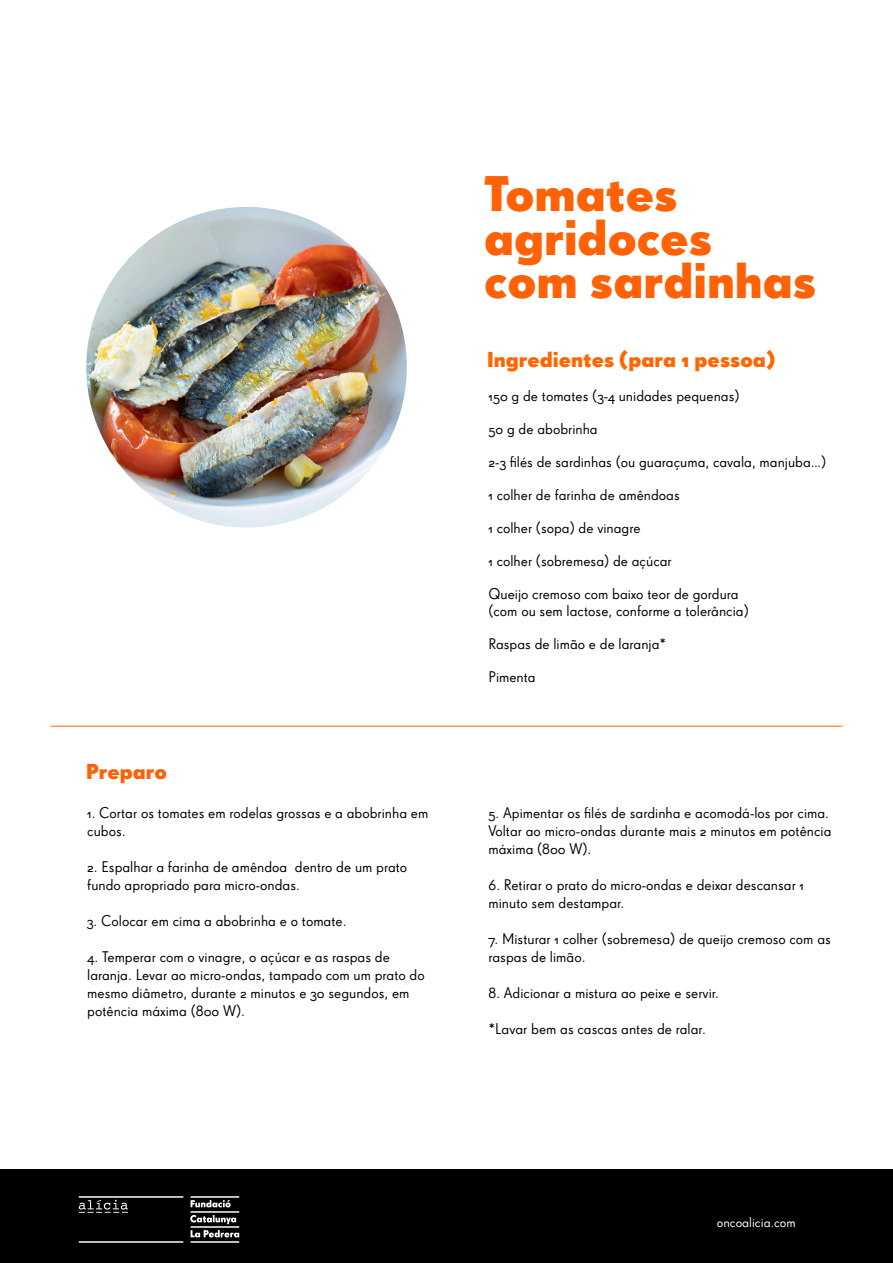
<style>
.page{position:relative;width:893px;height:1263px;background:#fff}
.page>*{position:absolute;margin:0;border:0;box-sizing:border-box;transform-origin:0 0}
.t1{font:48.45px/43.5px "Super Grotesk OT Bld";color:#ff6106}
.t2{font:21px "Super Grotesk OT Bld";color:#f60}
.t3{font:21px "Super Grotesk OT Bld";color:#ff6106}
.t4{font:15px/18px "Super Grotesk OT";color:#000}
.t5{font:13.5px "Super Grotesk OT";color:#fff}
</style>
<div class="page">
<img style="left:86px;top:207px;width:321px;height:320px;border-radius:160px">
<hr style="left:51px;top:726px;width:791px;height:1px;background:#f60">
<div style="left:0;top:1170px;width:893px;height:93px;background:#000"></div>
<img style="left:78px;top:1196px;width:162px;height:47px">
<h2 class="t3" style="left:86px;top:758px;width:82px">Preparo</h2>
<p class="t4" style="left:87px;top:804px;width:343px">1. Cortar os tomates em rodelas grossas e a abobrinha em cubos.</p>
<p class="t4" style="left:87px;top:858px;width:322px">2. Espalhar a farinha de amêndoa dentro de um prato fundo apropriado para micro-ondas.</p>
<p class="t4" style="left:87px;top:912px;width:261px">3. Colocar em cima a abobrinha e o tomate.</p>
<p class="t4" style="left:87px;top:948px;width:339px">4. Temperar com o vinagre, o açúcar e as raspas de laranja. Levar ao micro-ondas, tampado com um prato do mesmo diâmetro, durante 2 minutos e 30 segundos, em potência máxima (800 W).</p>
<h1 class="t1" style="left:484px;top:172px;width:334px">Tomates agridoces com sardinhas</h1>
<h2 class="t2" style="left:487px;top:347px;width:289px">Ingredientes (para 1 pessoa)</h2>
<p class="t4" style="left:488px;top:387px;width:253px">150 g de tomates (3-4 unidades pequenas)</p>
<p class="t4" style="left:488px;top:420px;width:111px">50 g de abobrinha</p>
<p class="t4" style="left:488px;top:453px;width:339px">2-3 filés de sardinhas (ou guaraçuma, cavala, manjuba…)</p>
<p class="t4" style="left:488px;top:486px;width:193px">1 colher de farinha de amêndoas</p>
<p class="t4" style="left:488px;top:519px;width:154px">1 colher (sopa) de vinagre</p>
<p class="t4" style="left:488px;top:552px;width:185px">1 colher (sobremesa) de açúcar</p>
<p class="t4" style="left:488px;top:586px;width:262px;line-height:16.5px">Queijo cremoso com baixo teor de gordura (com ou sem lactose, conforme a tolerância)</p>
<p class="t4" style="left:488px;top:635px;width:179px">Raspas de limão e de laranja*</p>
<p class="t4" style="left:488px;top:668px;width:49px">Pimenta</p>
<p class="t4" style="left:489px;top:804px;width:345px">5. Apimentar os filés de sardinha e acomodá-los por cima.<br>Voltar ao micro-ondas durante mais 2 minutos em potência máxima (800 W).</p>
<p class="t4" style="left:489px;top:876px;width:317px">6. Retirar o prato do micro-ondas e deixar descansar 1 minuto sem destampar.</p>
<p class="t4" style="left:489px;top:930px;width:344px">7. Misturar 1 colher (sobremesa) de queijo cremoso com as raspas de limão.</p>
<p class="t4" style="left:489px;top:984px;width:232px">8. Adicionar a mistura ao peixe e servir.</p>
<p class="t4" style="left:489px;top:1020px;width:219px">*Lavar bem as cascas antes de ralar.</p>
<p class="t5" style="left:717px;top:1215px;width:80px">oncoalicia.com</p>
</div>
